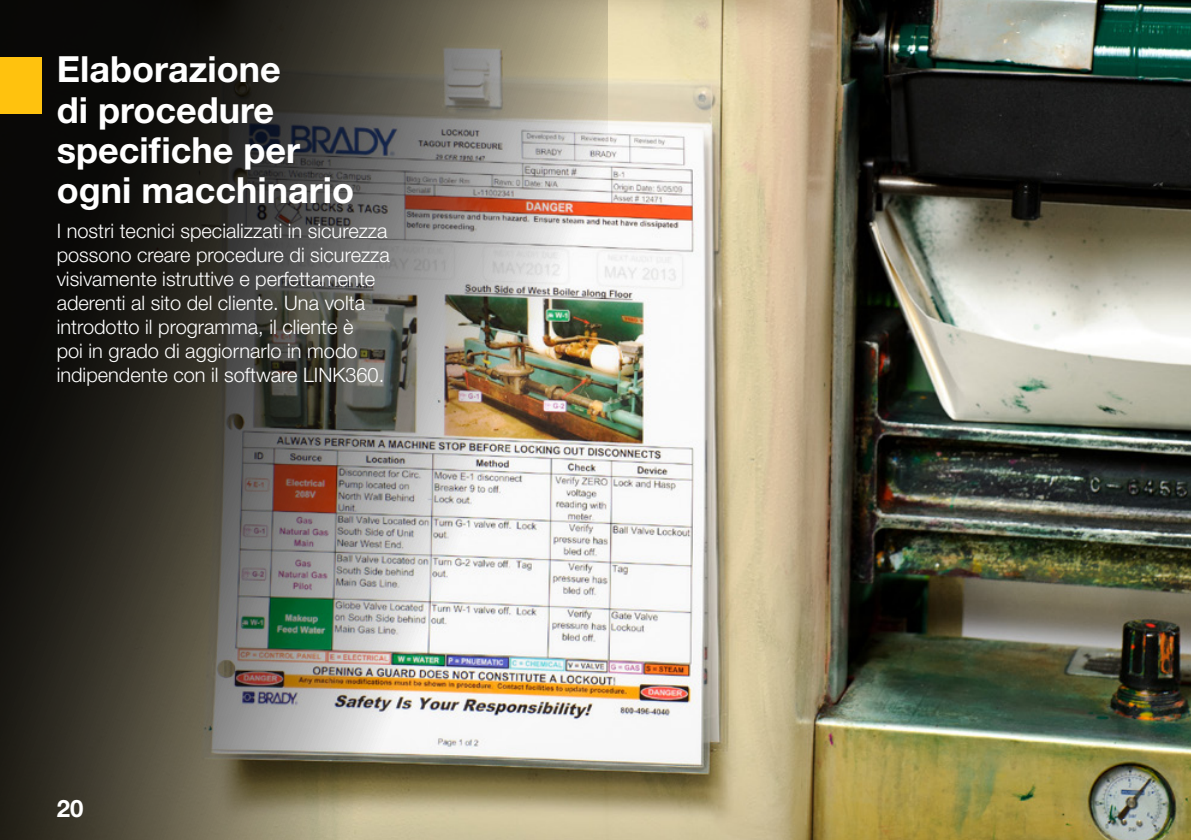
<style>
.page{position:relative;width:1191px;height:840px;background:#fff}
.page>*{position:absolute;margin:0;border:0;box-sizing:border-box;transform-origin:0 0}
.t1{font:700 36px/40px "Helvetica Neue LT Pro";color:#fff}
.t2{font:700 24px "Helvetica Neue LT Pro";color:#fff}
.t3{font:300 20px/24px "Helvetica Neue LT Pro";color:#fff}
</style>
<div class="page">
<img style="left:607px;top:0;width:584px;height:839px">
<img style="left:0;top:0;width:607px;height:839px">
<div style="left:0;top:57px;width:42px;height:56px;background:#ffc20e"></div>
<h1 class="t1" style="left:57px;top:49px;width:299px">Elaborazione<br>di procedure specifiche per ogni macchinario</h1>
<p class="t3" style="left:57px;top:218px;width:335px">I nostri tecnici specializzati in sicurezza possono creare procedure di sicurezza visivamente istruttive e perfettamente aderenti al sito del cliente. Una volta introdotto il programma, il cliente è<br>poi in grado di aggiornarlo in modo indipendente con il software LINK360.</p>
<p class="t2" style="left:57px;top:793px;width:28px">20</p>
</div>
